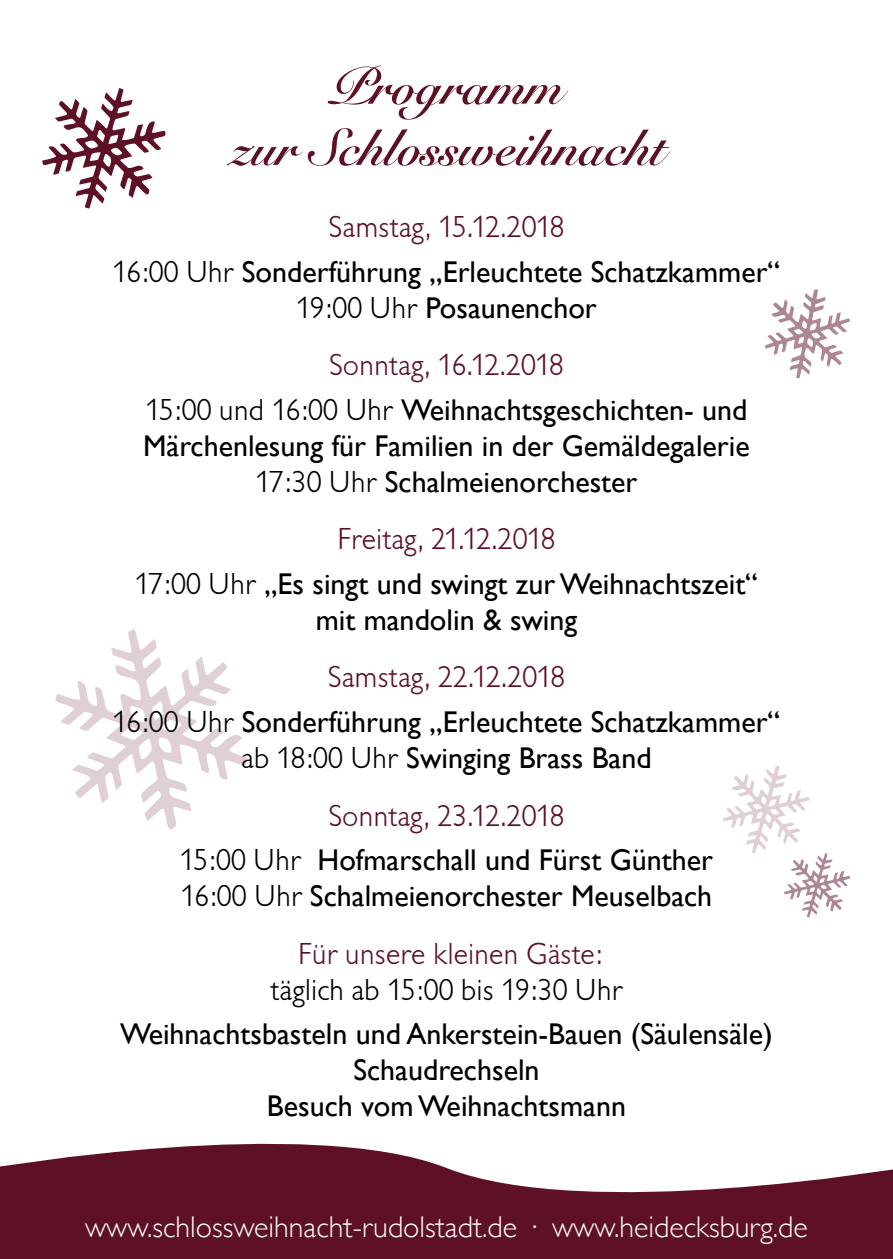
<style>
.page{position:relative;width:893px;height:1259px;background:#fff}
.page>*{position:absolute;margin:0;border:0;box-sizing:border-box;transform-origin:0 0}
.t1{font:700 51px/61.2px "Snell Roundhand";color:#5e1124;text-align:center}
.t2{font:30px/36px "Gill Sans";color:#000;text-align:center}
.t3{font:300 30px "Gill Sans BQ";color:#5e1124}
.t4{font:300 30px "Gill Sans";color:#fff}
.t5{font:300 30px "Gill Sans BQ";color:#000}
.s1{font-family:"Gill Sans BQ";font-weight:300}
</style>
<div class="page">
<svg style="left:0;top:1143px;width:893px;height:116px;fill:#5e1124"></svg>
<svg style="left:55px;top:629px;width:193px;height:200px"></svg>
<svg style="left:42px;top:88px;width:123px;height:121px"></svg>
<svg style="left:723px;top:765px;width:127px;height:152px"></svg>
<svg style="left:765px;top:289px;width:85px;height:89px"></svg>
<h1 class="t1" style="left:228px;top:55px;width:438px">Programm<br>zur Schlossweihnacht</h1>
<p class="t3" style="left:328px;top:210px;width:237px">Samstag, 15.12.2018</p>
<p class="t2" style="left:113px;top:253px;width:669px"><span class="s1">16:00 Uhr</span> Sonderführung „Erleuchtete Schatzkammer“<br><span class="s1">19:00 Uhr</span> Posaunenchor</p>
<p class="t3" style="left:329px;top:348px;width:236px">Sonntag, 16.12.2018</p>
<p class="t2" style="left:143px;top:391px;width:608px"><span class="s1">15:00 und 16:00 Uhr</span> Weihnachtsgeschichten- und<br>Märchenlesung für Familien in der Gemäldegalerie<br><span class="s1">17:30 Uhr</span> Schalmeienorchester</p>
<p class="t3" style="left:337px;top:522px;width:220px">Freitag, 21.12.2018</p>
<p class="t2" style="left:135px;top:565px;width:625px"><span class="s1">17:00 Uhr</span> „Es singt und swingt zur Weihnachtszeit“ mit mandolin &amp; swing</p>
<p class="t3" style="left:328px;top:660px;width:239px">Samstag, 22.12.2018</p>
<p class="t2" style="left:113px;top:703px;width:669px"><span class="s1">16:00 Uhr</span> Sonderführung „Erleuchtete Schatzkammer“ <span class="s1">ab 18:00 Uhr</span> Swinging Brass Band</p>
<p class="t3" style="left:328px;top:798px;width:238px">Sonntag, 23.12.2018</p>
<p class="t2" style="left:180px;top:841px;width:535px;text-align:left"><span class="s1">15:00 Uhr</span> Hofmarschall und Fürst Günther<br><span class="s1">16:00 Uhr</span> Schalmeienorchester Meuselbach</p>
<p class="t3" style="left:298px;top:937px;width:306px">Für unsere kleinen Gäste:</p>
<p class="t5" style="left:271px;top:973px;width:353px">täglich ab 15:00 bis 19:30 Uhr</p>
<p class="t2" style="left:120px;top:1015px;width:654px">Weihnachtsbasteln und Ankerstein-Bauen (Säulensäle)<br>Schaudrechseln<br>Besuch vom Weihnachtsmann</p>
<p class="t4" style="left:85px;top:1203px;width:724px">www.schlossweihnacht-rudolstadt.de · www.heidecksburg.de</p>
</div>
